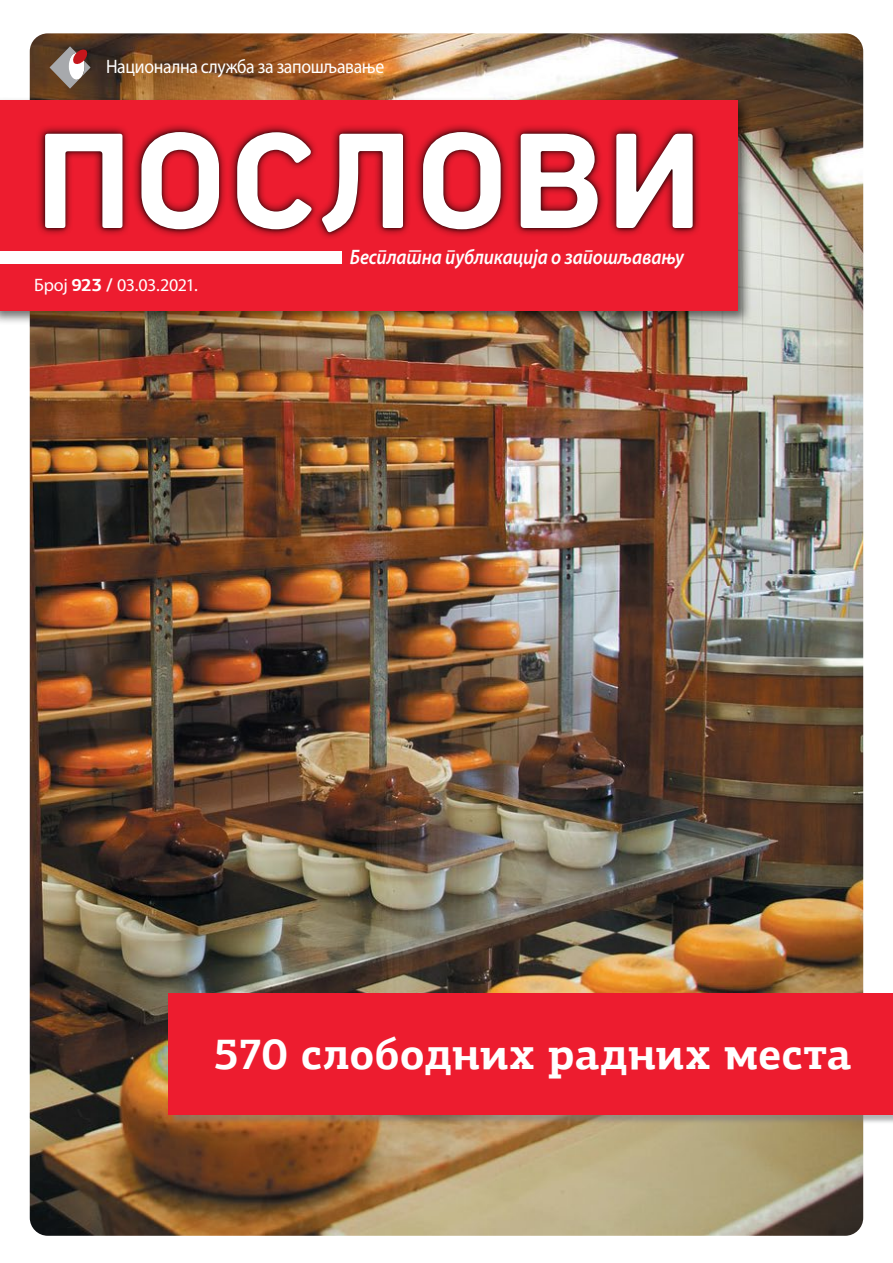
<style>
.page{position:relative;width:893px;height:1263px;background:#fff}
.page>*{position:absolute;margin:0;border:0;box-sizing:border-box;transform-origin:0 0}
.t1{font:700 43.5px "PF Agora Slab Pro";color:#fff}
.t2{font:italic 600 21px "Myriad Pro";letter-spacing:-.005em;color:#fff;scale:.89 1}
.t3{font:19.5px "Myriad Pro";letter-spacing:-.02em;color:#fff;scale:.91 1}
.t4{font:18px "Myriad Pro";letter-spacing:-.02em;color:#fff}
.s1{font-family:"PF Agora Sans Pro";font-weight:700}
</style>
<div class="page">
<img style="left:30px;top:33px;width:833px;height:1203px">
<div style="left:0;top:97px;width:752px;height:229px;background:#000;opacity:.56"></div>
<div style="left:0;top:100px;width:737px;height:210px;background:#ed1c2f"></div>
<div style="left:36px;top:123px;width:666px;height:118px;background:#000;opacity:.85"></div>
<div style="left:41px;top:128px;width:655px;height:108px;background:#000;opacity:.48"></div>
<svg style="left:45px;top:132px;width:648px;height:100px"></svg>
<div style="left:0;top:251px;width:341px;height:12px;background:#fff"></div>
<svg style="left:50px;top:46px;width:41px;height:43px;background:#8d736a"></svg>
<div style="left:171px;top:995px;width:722px;height:129px;background:#797a7d;opacity:.56"></div>
<div style="left:169px;top:993px;width:724px;height:121px;background:#ed1c2f"></div>
<p class="t3" style="left:106px;top:56px;width:307px">Национална служба за запошљавање</p>
<p class="t4" style="left:34px;top:276px;width:165px">Број <span class="s1">923 /</span> 03.03.2021.</p>
<p class="t2" style="left:350px;top:246px;width:377px">Бесплатна публикација о запошљавању</p>
<h1 class="t1" style="left:213px;top:1027px;width:640px">570 слободних радних места</h1>
</div>
